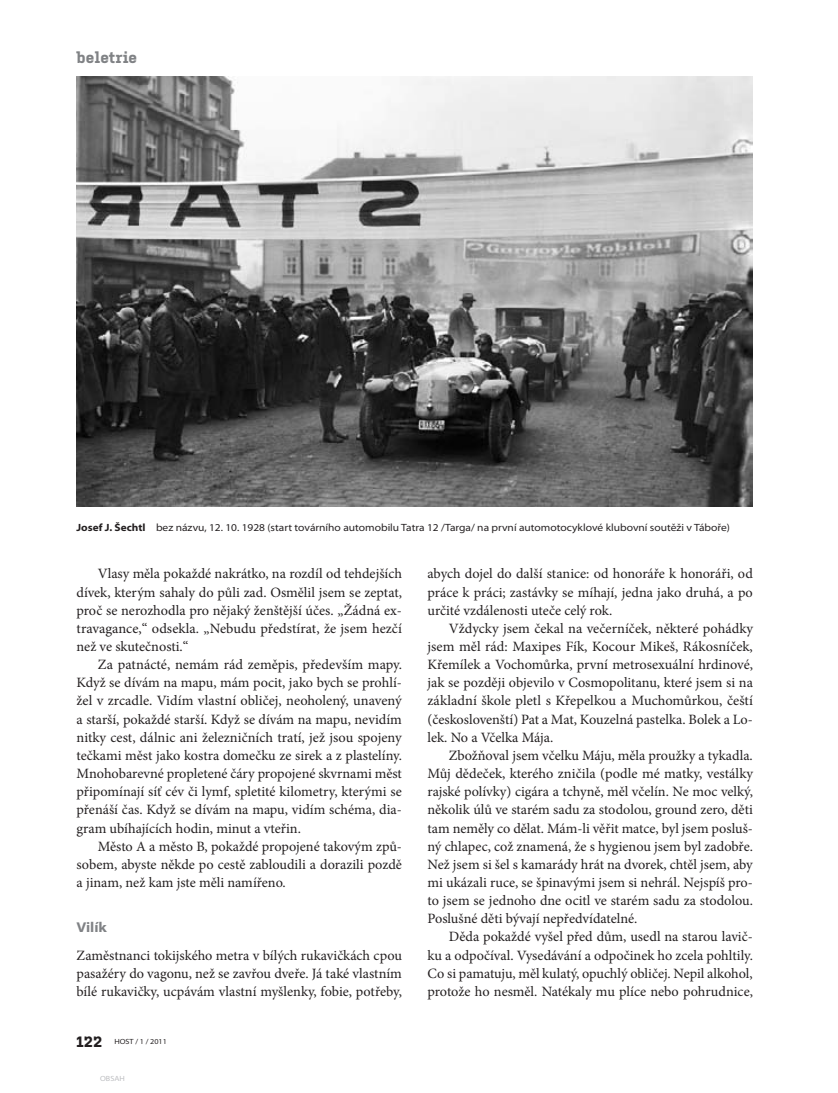
<style>
.page{position:relative;width:838px;height:1093px;background:#fff}
.page>*{position:absolute;margin:0;border:0;box-sizing:border-box;transform-origin:0 0}
.t1{font:700 15.75px "Kulturista";letter-spacing:.01em;color:#808285}
._0_text{font:14.25px/18.1px "Minion Pro";color:#231f20;text-align:justify}
._0_text_prvni{font:14.25px/18.1px "Minion Pro";color:#231f20;text-align:justify}
._0_mezinadpis{font:700 semi-expanded 14.25px "Myriad Pro";color:#808285}
._4_popiska{font:semi-expanded 10.5px "Myriad Pro";color:#231f20}
.t2{font:semi-expanded 7.5px "Myriad Pro";color:#231f20}
.t3{font:semi-expanded 7.5px "Myriad Pro";color:#bcbdc0}
.s1{font-weight:700}
.s2{font-family:"Kulturista";font-weight:700;font-stretch:normal;font-size:15px}
</style>
<div class="page">
<img style="left:77px;top:77px;width:676px;height:429px">
<p class="t1" style="left:77px;top:46px;width:62px">beletrie</p>
<p class="_4_popiska" style="left:77px;top:521px;width:655px"><span class="s1">Josef J. Šechtl</span> bez názvu, 12. 10. 1928 (start továrního automobilu Tatra 12 /Targa/ na první automotocyklové klubovní soutěži v Táboře)</p>
<p class="_0_text" style="left:77px;top:565px;width:327px;text-indent:21px">Vlasy měla pokaždé nakrátko, na rozdíl od tehdejších dívek, kterým sahaly do půli zad. Osmělil jsem se zeptat, proč se nerozhodla pro nějaký ženštější účes. „Žádná ex&shy;travagance,“ odsekla. „Nebudu předstírat, že jsem hezčí než ve skutečnosti.“</p>
<p class="_0_text" style="left:77px;top:655px;width:327px;text-indent:21px">Za patnácté, nemám rád zeměpis, především mapy.<br>Když se dívám na mapu, mám pocit, jako bych se prohlí&shy;žel v zrcadle. Vidím vlastní obličej, neoholený, unavený a starší, pokaždé starší. Když se dívám na mapu, nevidím nitky cest, dálnic ani železničních tratí, jež jsou spojeny tečkami měst jako kostra domečku ze sirek a z plastelíny.<br>Mnohobarevné propletené čáry propojené skvrnami měst připomínají síť cév či lymf, spletité kilometry, kterými se přenáší čas. Když se dívám na mapu, vidím schéma, dia&shy;gram ubíhajících hodin, minut a vteřin.</p>
<p class="_0_text" style="left:77px;top:837px;width:327px;text-indent:21px">Město A a město B, pokaždé propojené takovým způ&shy;sobem, abyste někde po cestě zabloudili a dorazili pozdě a jinam, než kam jste měli namířeno.</p>
<p class="_0_mezinadpis" style="left:77px;top:919px;width:32px">Vilík</p>
<p class="_0_text_prvni" style="left:77px;top:946px;width:327px">Zaměstnanci tokijského metra v bílých rukavičkách cpou pasažéry do vagonu, než se zavřou dveře. Já také vlastním bílé rukavičky, ucpávám vlastní myšlenky, fobie, potřeby,</p>
<p class="t2" style="left:77px;top:1038px;width:92px"><span class="s2">122</span> HOST / 1 / 2011</p>
<p class="t3" style="left:100px;top:1074px;width:26px">OBSAH</p>
<p class="_0_text_prvni" style="left:427px;top:565px;width:327px">abych dojel do další stanice: od honoráře k honoráři, od práce k práci; zastávky se míhají, jedna jako druhá, a po určité vzdálenosti uteče celý rok.</p>
<p class="_0_text" style="left:427px;top:619px;width:327px;text-indent:21px">Vždycky jsem čekal na večerníček, některé pohádky jsem měl rád: Maxipes Fík, Kocour Mikeš, Rákosníček, Křemílek a Vochomůrka, první metrosexuální hrdinové, jak se později objevilo v Cosmopolitanu, které jsem si na základní škole pletl s Křepelkou a Muchomůrkou, čeští (českoslovenští) Pat a Mat, Kouzelná pastelka. Bolek a Lo&shy;lek. No a Včelka Mája.</p>
<p class="_0_text" style="left:427px;top:746px;width:327px;text-indent:21px">Zbožňoval jsem včelku Máju, měla proužky a tykadla.<br>Můj dědeček, kterého zničila (podle mé matky, vestálky rajské polívky) cigára a tchyně, měl včelín. Ne moc velký, několik úlů ve starém sadu za stodolou, ground zero, děti tam neměly co dělat. Mám-li věřit matce, byl jsem posluš&shy;ný chlapec, což znamená, že s hygienou jsem byl zadobře.<br>Než jsem si šel s kamarády hrát na dvorek, chtěl jsem, aby mi ukázali ruce, se špinavými jsem si nehrál. Nejspíš pro&shy;to jsem se jednoho dne ocitl ve starém sadu za stodolou.<br>Poslušné děti bývají nepředvídatelné.</p>
<p class="_0_text" style="left:427px;top:928px;width:327px;text-indent:21px">Děda pokaždé vyšel před dům, usedl na starou lavič&shy;ku a odpočíval. Vysedávání a odpočinek ho zcela pohltily.<br>Co si pamatuju, měl kulatý, opuchlý obličej. Nepil alkohol, protože ho nesměl. Natékaly mu plíce nebo pohrudnice,</p>
</div>
